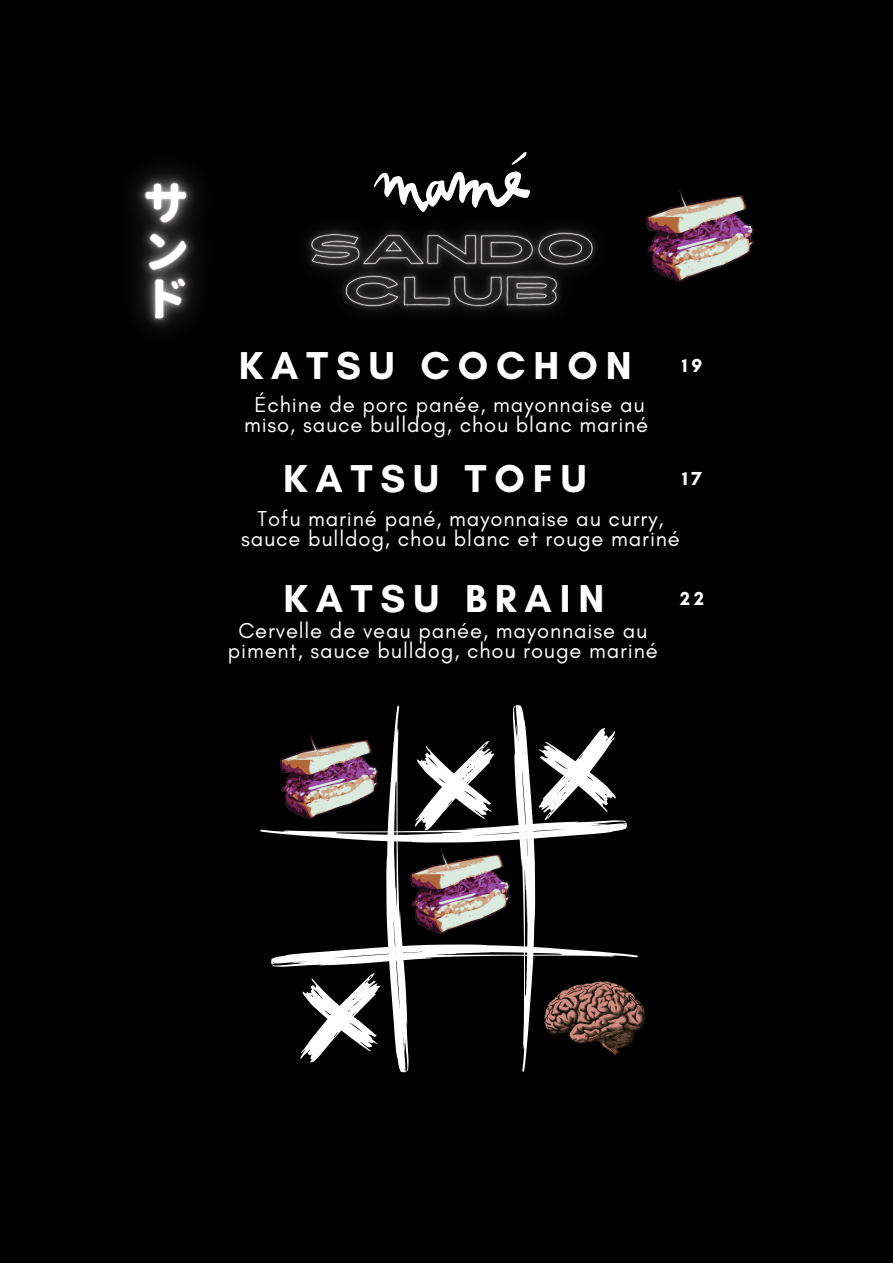
<style>
.page{position:relative;width:893px;height:1263px;background:#000}
.page>*{position:absolute;margin:0;border:0;box-sizing:border-box;transform-origin:0 0}
.t1{font:700 39.6px "Glacial Indifference";letter-spacing:.2em;color:#fff}
.t2{font:21.98px/19.8px "Glacial Indifference";letter-spacing:.04em;color:#fff;text-align:center}
.t3{font:700 19.2px "Glacial Indifference";color:#fff}
</style>
<div class="page">
<img style="left:646px;top:189px;width:109px;height:93px">
<svg style="left:259px;top:705px;width:379px;height:367px"></svg>
<img style="left:379px;top:153px;width:148px;height:24px">
<img style="left:544px;top:981px;width:101px;height:73px">
<img style="left:134px;top:168px;width:65px;height:160px">
<img style="left:306px;top:177px;width:292px;height:135px">
<p class="t1" style="left:239px;top:341px;width:394px">KATSU COCHON</p>
<p class="t2" style="left:244px;top:394px;width:406px">Échine de porc panée, mayonnaise au miso, sauce bulldog, chou blanc mariné</p>
<p class="t1" style="left:283px;top:455px;width:305px">KATSU TOFU</p>
<p class="t2" style="left:241px;top:508px;width:440px">Tofu mariné pané, mayonnaise au curry, sauce bulldog, chou blanc et rouge mariné</p>
<p class="t1" style="left:283px;top:574px;width:322px">KATSU BRAIN</p>
<p class="t2" style="left:228px;top:620px;width:432px">Cervelle de veau panée, mayonnaise au piment, sauce bulldog, chou rouge mariné</p>
<p class="t3" style="left:682px;top:354px;width:22px">19</p>
<p class="t3" style="left:682px;top:467px;width:22px">17</p>
<p class="t3" style="left:680px;top:587px;width:25px">22</p>
</div>
